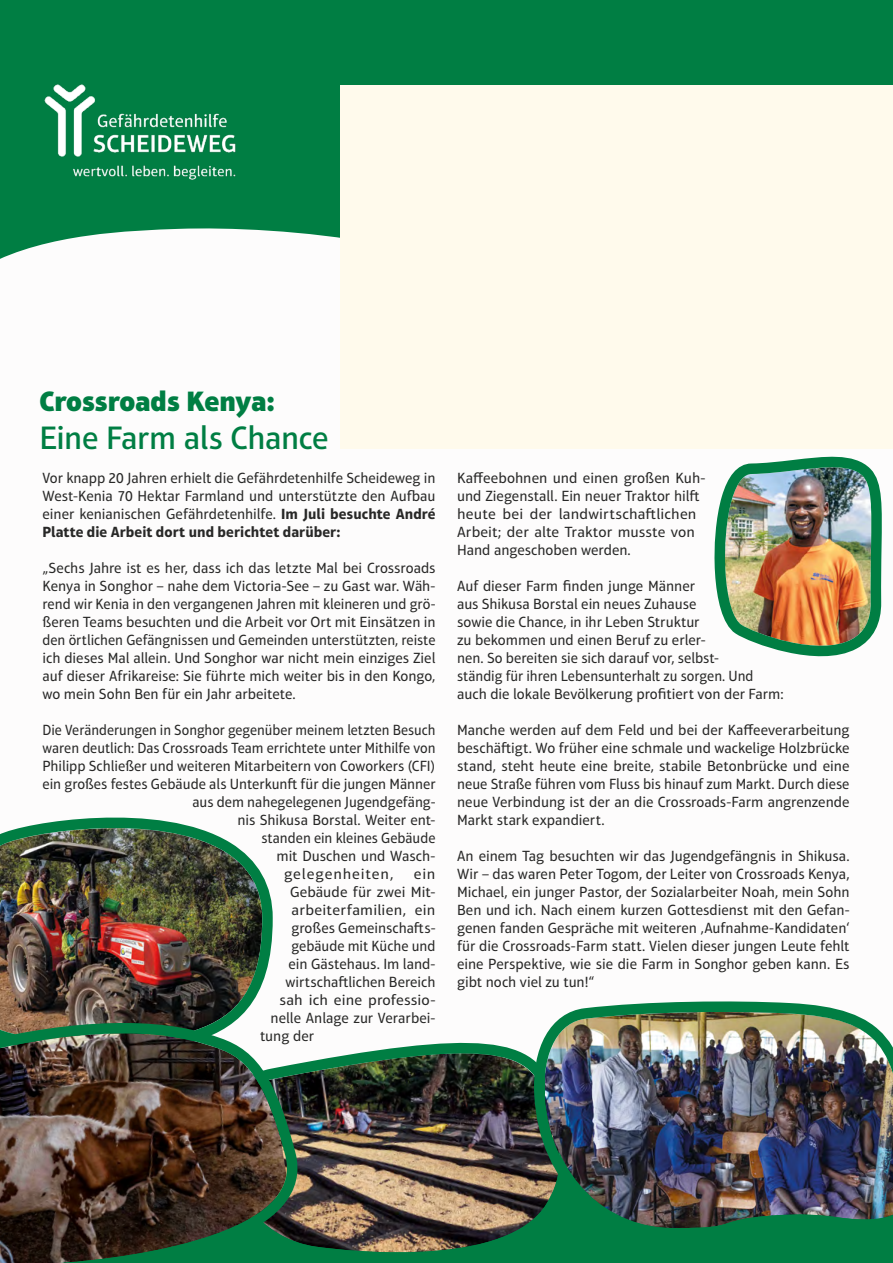
<style>
.page{position:relative;width:893px;height:1263px;background:#fff}
.page>*{position:absolute;margin:0;border:0;box-sizing:border-box;transform-origin:0 0}
.Termine_S__1{font:500 33px "Aptifer Sans LT Pro";letter-spacing:-.015em;color:#007e43}
.Termine_S__1-2{font:900 28.5px "Aptifer Sans LT Pro";letter-spacing:-.01em;color:#007e43}
.fließtext_block10pt{font:15px/18px "Aptifer Sans LT Pro";color:#282827;text-align:justify}
.fließtext_block10pt-2{font:15px "Aptifer Sans LT Pro";color:#282827;scale:.96 1}
.fließtext_block10pt-3{font:15px "Aptifer Sans LT Pro";color:#282827;scale:.95 1}
.fließtext_block10pt-4{font:15px "Aptifer Sans LT Pro";color:#282827;scale:1.05 1}
.fließtext_block10pt-5{font:15px "Aptifer Sans LT Pro";letter-spacing:.05em;color:#282827;scale:1.05 1}
.s1{font-weight:700}
</style>
<div class="page">
<svg style="left:0;top:0;width:893px;height:259px;background:#158852"></svg>
<img style="left:0;top:60px;width:274px;height:140px">
<div style="left:583px;top:1244px;width:310px;height:19px;background:#007e43"></div>
<img style="left:0;top:817px;width:273px;height:196px">
<img style="left:303px;top:1042px;width:280px;height:221px">
<img style="left:714px;top:456px;width:168px;height:201px">
<div style="left:340px;top:85px;width:553px;height:364px;background:#fffaec"></div>
<img style="left:0;top:1013px;width:303px;height:250px">
<img style="left:534px;top:1001px;width:359px;height:243px">
<p class="Termine_S__1-2" style="left:39px;top:383px;width:237px">Crossroads Kenya:</p>
<p class="Termine_S__1" style="left:39px;top:418px;width:291px">Eine Farm als Chance</p>
<p class="fließtext_block10pt" style="left:43px;top:469px;width:395px">Vor knapp 20 Jahren erhielt die Gefährdetenhilfe Scheideweg in West-Kenia 70 Hektar Farmland und unterstützte den Aufbau einer kenianischen Gefährdetenhilfe. <span class="s1">Im Juli besuchte André Platte die Arbeit dort und berichtet darüber:</span></p>
<p class="fließtext_block10pt" style="left:43px;top:559px;width:395px">„Sechs Jahre ist es her, dass ich das letzte Mal bei Crossroads Kenya in Songhor – nahe dem Victoria-See – zu Gast war. Wäh&shy;rend wir Kenia in den vergangenen Jahren mit kleineren und grö&shy;ßeren Teams besuchten und die Arbeit vor Ort mit Einsätzen in den örtlichen Gefängnissen und Gemeinden unterstützten, reiste ich dieses Mal allein. Und Songhor war nicht mein einziges Ziel auf dieser Afrikareise: Sie führte mich weiter bis in den Kongo, wo mein Sohn Ben für ein Jahr arbeitete.</p>
<p class="fließtext_block10pt-3" style="left:43px;top:721px;width:415px">Die Veränderungen in Songhor gegenüber meinem letzten Besuch</p>
<p class="fließtext_block10pt-2" style="left:43px;top:739px;width:411px">waren deutlich: Das Crossroads Team errichtete unter Mithilfe von</p>
<p class="fließtext_block10pt" style="left:43px;top:757px;width:394px">Philipp Schließer und weiteren Mitarbeitern von Coworkers (CFI)</p>
<p class="fließtext_block10pt" style="left:43px;top:775px;width:394px">ein großes festes Gebäude als Unterkunft für die jungen Männer</p>
<p class="fließtext_block10pt" style="left:193px;top:793px;width:245px">aus dem nahegelegenen Jugendgefäng-</p>
<p class="fließtext_block10pt" style="left:238px;top:811px;width:200px">nis Shikusa Borstal. Weiter ent-</p>
<p class="fließtext_block10pt" style="left:262px;top:829px;width:175px">standen ein kleines Gebäude</p>
<p class="fließtext_block10pt" style="left:277px;top:847px;width:161px">mit Duschen und Wasch-</p>
<p class="fließtext_block10pt-5" style="left:284px;top:865px;width:106px">gelegenheiten,</p>
<p class="fließtext_block10pt-4" style="left:414px;top:865px;width:22px">ein</p>
<p class="fließtext_block10pt" style="left:290px;top:883px;width:147px">Gebäude für zwei Mit-</p>
<p class="fließtext_block10pt-4" style="left:292px;top:901px;width:139px">arbeiterfamilien, ein</p>
<p class="fließtext_block10pt" style="left:292px;top:919px;width:146px">großes Gemeinschafts-</p>
<p class="fließtext_block10pt" style="left:292px;top:937px;width:145px">gebäude mit Küche und</p>
<p class="fließtext_block10pt" style="left:289px;top:955px;width:149px">ein Gästehaus. Im land-</p>
<p class="fließtext_block10pt" style="left:286px;top:973px;width:152px">wirtschaftlichen Bereich</p>
<p class="fließtext_block10pt-4" style="left:280px;top:991px;width:150px">sah ich eine professio-</p>
<p class="fließtext_block10pt" style="left:271px;top:1009px;width:167px">nelle Anlage zur Verarbei-</p>
<p class="fließtext_block10pt" style="left:260px;top:1027px;width:55px">tung der</p>
<p class="fließtext_block10pt" style="left:457px;top:469px;width:250px;text-align:left">Kaffeebohnen und einen großen Kuh&shy;und Ziegenstall. Ein neuer Traktor hilft heute bei der landwirtschaftlichen Arbeit; der alte Traktor musste von Hand angeschoben werden.</p>
<p class="fließtext_block10pt" style="left:457px;top:577px;width:328px;text-align:left">Auf dieser Farm finden junge Männer<br>aus Shikusa Borstal ein neues Zuhause<br>sowie die Chance, in ihr Leben Struktur<br>zu bekommen und einen Beruf zu erler-<br>nen. So bereiten sie sich darauf vor, selbst-<br>ständig für ihren Lebensunterhalt zu sorgen. Und auch die lokale Bevölkerung profitiert von der Farm:</p>
<p class="fließtext_block10pt" style="left:457px;top:721px;width:394px">Manche werden auf dem Feld und bei der Kaffeeverarbeitung beschäftigt. Wo früher eine schmale und wackelige Holzbrücke stand, steht heute eine breite, stabile Betonbrücke und eine neue Straße führen vom Fluss bis hinauf zum Markt. Durch diese neue Verbindung ist der an die Crossroads-Farm angrenzende Markt stark expandiert.</p>
<p class="fließtext_block10pt" style="left:457px;top:847px;width:394px">An einem Tag besuchten wir das Jugendgefängnis in Shikusa.<br>Wir – das waren Peter Togom, der Leiter von Crossroads Kenya, Michael, ein junger Pastor, der Sozialarbeiter Noah, mein Sohn Ben und ich. Nach einem kurzen Gottesdienst mit den Gefan&shy;genen fanden Gespräche mit weiteren ‚Aufnahme-Kandidaten‘ für die Crossroads-Farm statt. Vielen dieser jungen Leute fehlt eine Perspektive, wie sie die Farm in Songhor geben kann. Es gibt noch viel zu tun!“</p>
</div>
